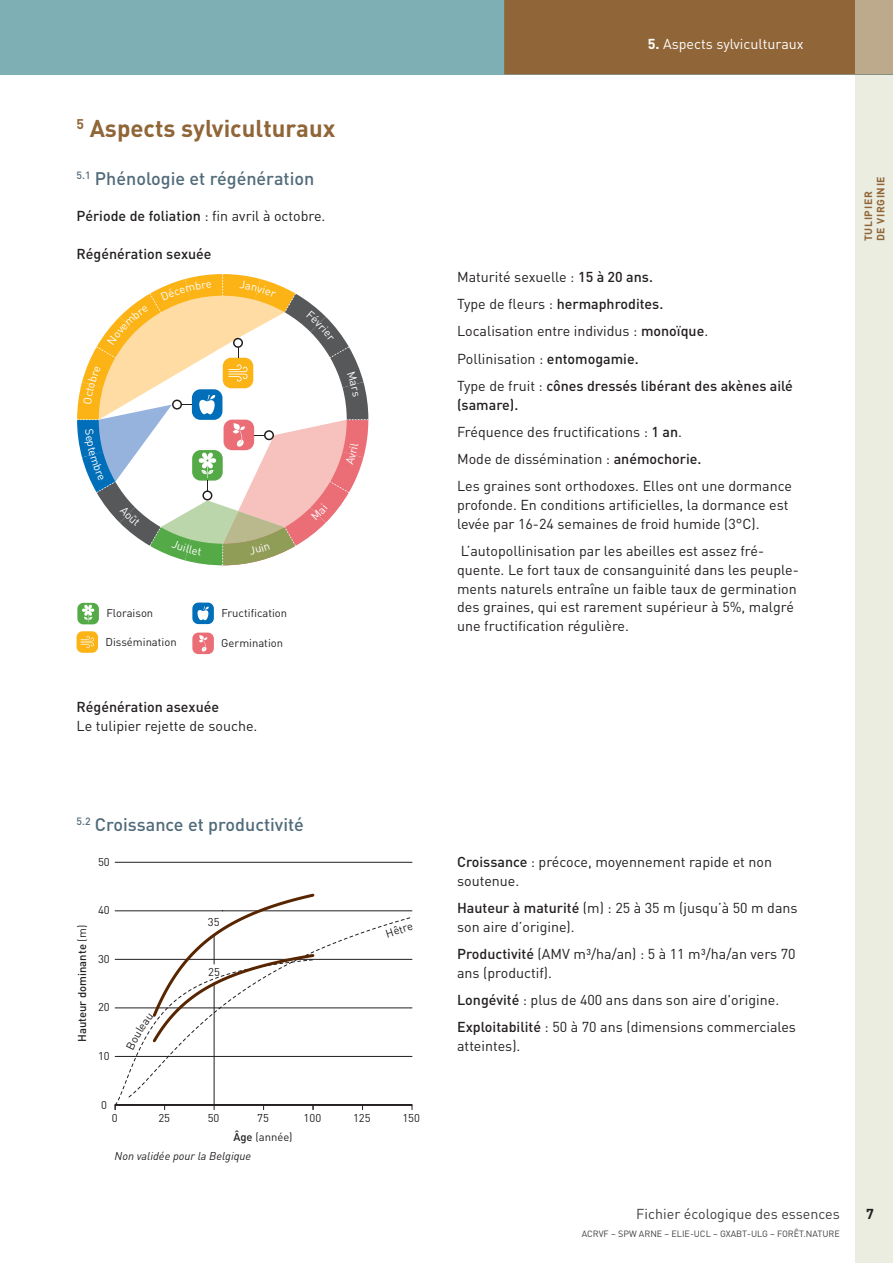
<style>
.page{position:relative;width:893px;height:1263px;background:#fff}
.page>*{position:absolute;margin:0;border:0;box-sizing:border-box;transform-origin:0 0}
.t1{font:700 24px "DIN Pro";color:#906638}
.t2{font:500 18px "DIN Pro";color:#516b7a}
.t3{font:14.25px/27.3px "DIN Pro";color:#231f20}
.t4{font:500 14.25px "DIN Pro";color:#231f20}
.t5{font:14.25px "DIN Pro";color:#3e3e3f}
.t6{font:14.25px "DIN Pro";color:#fff}
.t7{font:700 14.25px "DIN Pro";color:#231f20}
.t8{font:11.25px "DIN Pro";color:#231f20}
.t9{font:italic 11.25px "DIN";color:#231f20}
.t10{font:500 11.25px "DIN Pro";color:#231f20}
.t11{font:700 10.5px/12.6px "DIN Pro";letter-spacing:.06em;color:#906638}
.t12{font:9px "DIN Pro";color:#3e3e3f}
.s1{font-weight:400}
.s2{font-weight:500}
.s3{font-weight:700}
</style>
<div class="page">
<div style="left:856px;top:0;width:37px;height:1263px;background:#ebede1"></div>
<div style="left:0;top:0;width:893px;height:74px;background:#7eafb5"></div>
<div style="left:504px;top:0;width:352px;height:74px;background:#906638"></div>
<div style="left:856px;top:0;width:37px;height:74px;background:#bda98c"></div>
<div style="left:77px;top:631px;width:21px;height:22px;background:#fbb316;border-radius:6px"></div>
<svg style="left:81px;top:636px;width:13px;height:12px"></svg>
<div style="left:192px;top:603px;width:22px;height:21px;background:#006eb9;border-radius:6px"></div>
<svg style="left:197px;top:606px;width:12px;height:15px"></svg>
<div style="left:192px;top:633px;width:22px;height:21px;background:#eb6e76;border-radius:6px"></div>
<svg style="left:199px;top:635px;width:8px;height:17px"></svg>
<div style="left:77px;top:603px;width:22px;height:21px;background:#54aa46;border-radius:6px"></div>
<svg style="left:80px;top:602px;width:16px;height:20px"></svg>
<hr style="left:223px;top:910px;width:189px;height:1px;background:#231f20">
<hr style="left:115px;top:910px;width:108px;height:1px;background:#231f20">
<hr style="left:115px;top:862px;width:297px;height:1px;background:#231f20">
<svg style="left:114px;top:917px;width:299px;height:189px"></svg>
<svg style="left:77px;top:274px;width:291px;height:291px"></svg>
<svg style="left:126px;top:893px;width:190px;height:156px"></svg>
<h1 class="t1" style="left:77px;top:112px;width:260px"><sup>5</sup> Aspects sylviculturaux</h1>
<p class="t2" style="left:77px;top:167px;width:239px"><sup>5.1</sup> Phénologie et régénération</p>
<p class="t4" style="left:77px;top:206px;width:250px">Période de foliation <span class="s1">: fin avril à octobre.</span></p>
<p class="t4" style="left:77px;top:244px;width:137px">Régénération sexuée</p>
<p class="t8" style="left:106px;top:605px;width:48px">Floraison</p>
<p class="t8" style="left:106px;top:634px;width:73px">Dissémination</p>
<p class="t8" style="left:221px;top:605px;width:67px">Fructification</p>
<p class="t8" style="left:221px;top:635px;width:63px">Germination</p>
<p class="t4" style="left:77px;top:697px;width:144px">Régénération asexuée</p>
<p class="t3" style="left:77px;top:712px;width:182px">Le tulipier rejette de souche.</p>
<p class="t2" style="left:77px;top:813px;width:229px"><sup>5.2</sup> Croissance et productivité</p>
<p class="t8" style="left:98px;top:854px;width:13px">50</p>
<p class="t10" style="left:74px;top:1042px;width:119px;rotate:-90deg">Hauteur dominante <span class="s1">(m)</span></p>
<p class="t8" style="left:98px;top:902px;width:13px">40</p>
<p class="t8" style="left:98px;top:951px;width:13px">30</p>
<p class="t8" style="left:98px;top:1000px;width:13px">20</p>
<p class="t8" style="left:98px;top:1048px;width:13px">10</p>
<p class="t8" style="left:208px;top:914px;width:13px">35</p>
<p class="t8" style="left:208px;top:964px;width:13px">25</p>
<p class="t8" style="left:384px;top:927px;width:29px;rotate:-18deg">Hêtre</p>
<p class="t8" style="left:101px;top:1097px;width:7px">0</p>
<p class="t8" style="left:112px;top:1110px;width:7px">0</p>
<p class="t8" style="left:158px;top:1110px;width:13px">25</p>
<p class="t8" style="left:208px;top:1110px;width:13px">50</p>
<p class="t8" style="left:257px;top:1110px;width:13px">75</p>
<p class="t8" style="left:304px;top:1110px;width:19px">100</p>
<p class="t8" style="left:353px;top:1110px;width:19px">125</p>
<p class="t8" style="left:402px;top:1110px;width:19px">150</p>
<p class="t8" style="left:233px;top:1129px;width:61px"><span class="s2">Âge</span> (année)</p>
<p class="t9" style="left:115px;top:1149px;width:138px">Non validée pour la Belgique</p>
<p class="t6" style="left:648px;top:34px;width:157px"><span class="s3">5.</span> Aspects sylviculturaux</p>
<p class="t3" style="left:457px;top:262px;width:337px">Maturité sexuelle : <span class="s2">15 à 20 ans.<br></span>Type de fleurs : <span class="s2">hermaphrodites.<br></span>Localisation entre individus : <span class="s2">monoïque</span>.<br>Pollinisation : <span class="s2">entomogamie.<br></span>Type de fruit : <span class="s2">cônes dressés libérant des akènes ailé</span></p>
<p class="t3" style="left:457px;top:390px;width:336px"><span class="s2">(samare).<br></span>Fréquence des fructifications : <span class="s2">1 an</span>.<br>Mode de dissémination : <span class="s2">anémochorie.<br></span>Les graines sont orthodoxes. Elles ont une dormance</p>
<p class="t3" style="left:457px;top:495px;width:333px;line-height:18.8px">profonde. En conditions artificielles, la dormance est levée par 16-24 semaines de froid humide (3°C).</p>
<p class="t3" style="left:457px;top:541px;width:343px;line-height:18.8px">L’autopollinisation par les abeilles est assez fré&shy;quente. Le fort taux de consanguinité dans les peuple&shy;ments naturels entraîne un faible taux de germination des graines, qui est rarement supérieur à 5%, malgré une fructification régulière.</p>
<p class="t11" style="left:861px;top:241px;width:66px;rotate:-90deg">TULIPIER<br>DE VIRGINIE</p>
<p class="t3" style="left:457px;top:852px;width:316px;line-height:18.8px"><span class="s2">Croissance</span> : précoce, moyennement rapide et non soutenue.</p>
<p class="t3" style="left:457px;top:898px;width:342px;line-height:18.8px"><span class="s2">Hauteur à maturité</span> (m) : 25 à 35 m (jusqu’à 50 m dans son aire d’origine).</p>
<p class="t3" style="left:457px;top:944px;width:340px;line-height:18.8px"><span class="s2">Productivité</span> (AMV m³/ha/an) : 5 à 11 m³/ha/an vers 70 ans (productif).</p>
<p class="t3" style="left:457px;top:985px;width:340px"><span class="s2">Longévité</span> : plus de 400 ans dans son aire d'origine.<br><span class="s2">Exploitabilité</span> : 50 à 70 ans (dimensions commerciales</p>
<p class="t3" style="left:457px;top:1031px;width:65px">atteintes).</p>
<p class="t5" style="left:636px;top:1204px;width:205px">Fichier écologique des essences</p>
<p class="t7" style="left:866px;top:1204px;width:9px">7</p>
<p class="t12" style="left:582px;top:1228px;width:260px">ACRVF – SPW ARNE – ELIE-UCL – GXABT-ULG – FORÊT.NATURE</p>
</div>
